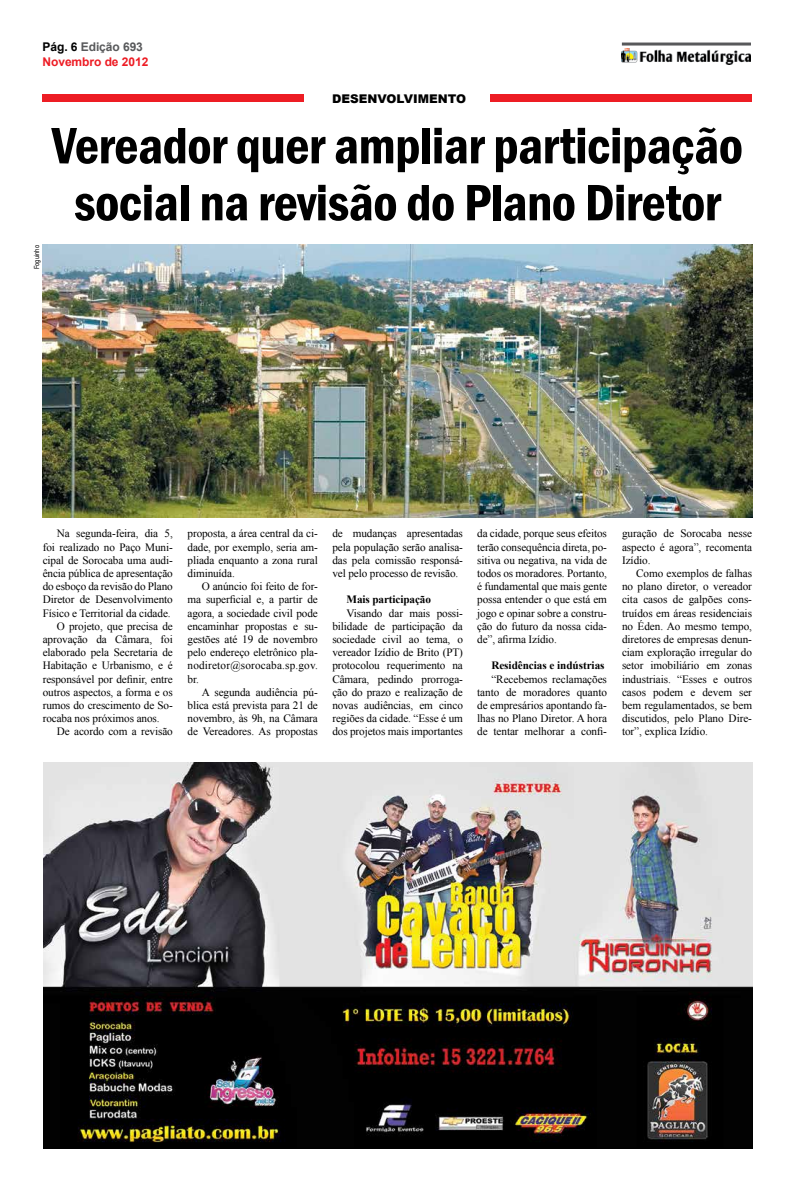
<style>
.page{position:relative;width:794px;height:1191px;background:#fff}
.page>*{position:absolute;margin:0;border:0;box-sizing:border-box;transform-origin:0 0}
.t1{font:600 condensed 53px/57px "Franklin Gothic";letter-spacing:-.01em;color:#000;text-align:center}
.t2{font:700 12px/14.4px "Arial";letter-spacing:-.005em;color:#ed1c24}
.t3{font:900 12px "Arial";color:#000}
.t4{font:11.2px/13.2px "Times New Roman";letter-spacing:-.01em;color:#000;text-align:justify}
.t5{font:700 11.2px "Times New Roman";letter-spacing:-.005em;color:#000}
.t6{font:7px "Arial Narrow";color:#000}
.s1{color:#000}
.s2{color:#58595b}
</style>
<div class="page">
<hr style="left:622px;top:43px;width:129px;height:3px;background:#58595b">
<img style="left:622px;top:48px;width:129px;height:16px">
<div style="left:43px;top:94px;width:261px;height:7px;background:#ed1d24"></div>
<div style="left:490px;top:94px;width:261px;height:7px;background:#ed1d24"></div>
<img style="left:43px;top:244px;width:709px;height:273px">
<img style="left:44px;top:763px;width:708px;height:385px">
<p class="t2" style="left:43px;top:40px;width:107px"><span class="s1">Pág. 6</span> <span class="s2">Edição 693<br></span>Novembro de 2012</p>
<p class="t3" style="left:332px;top:90px;width:19px">DESENVOLVI</p>
<p class="t3" style="left:418px;top:90px;width:22px">MENTO</p>
<p class="t6" style="left:32px;top:269px;width:25px;rotate:-90deg">Foguinho</p>
<h1 class="t1" style="left:52px;top:116px;width:692px">Vereador quer ampliar participação social na revisão do Plano Diretor</h1>
<p class="t4" style="left:57px;top:527px;width:117px">Na segunda-feira, dia 5,</p>
<p class="t4" style="left:43px;top:540px;width:131px">foi realizado no Paço Muni-</p>
<p class="t4" style="left:43px;top:553px;width:131px">cipal de Sorocaba uma audi-</p>
<p class="t4" style="left:43px;top:566px;width:132px">ência pública de apresentação</p>
<p class="t4" style="left:43px;top:579px;width:131px">do esboço da revisão do Plano</p>
<p class="t4" style="left:43px;top:593px;width:132px">Diretor de Desenvolvimento</p>
<p class="t4" style="left:43px;top:606px;width:129px">Físico e Territorial da cidade.</p>
<p class="t4" style="left:57px;top:619px;width:117px">O projeto, que precisa de</p>
<p class="t4" style="left:43px;top:632px;width:132px">aprovação da Câmara, foi</p>
<p class="t4" style="left:43px;top:645px;width:132px">elaborado pela Secretaria de</p>
<p class="t4" style="left:43px;top:659px;width:132px">Habitação e Urbanismo, e é</p>
<p class="t4" style="left:43px;top:672px;width:132px">responsável por definir, entre</p>
<p class="t4" style="left:43px;top:685px;width:132px">outros aspectos, a forma e os</p>
<p class="t4" style="left:43px;top:698px;width:131px">rumos do crescimento de So-</p>
<p class="t4" style="left:43px;top:711px;width:118px">rocaba nos próximos anos.</p>
<p class="t4" style="left:57px;top:725px;width:117px">De acordo com a revisão</p>
<p class="t4" style="left:188px;top:527px;width:132px">proposta, a área central da ci&shy;dade, por exemplo, seria am&shy;pliada enquanto a zona rural diminuída.</p>
<p class="t4" style="left:188px;top:579px;width:132px;text-indent:14px">O anúncio foi feito de for&shy;ma superficial e, a partir de agora, a sociedade civil pode encaminhar propostas e su&shy;gestões até 19 de novembro pelo endereço eletrônico pla&shy;nodiretor@sorocaba.sp.gov. br.</p>
<p class="t4" style="left:188px;top:685px;width:132px;text-indent:14px">A segunda audiência pú&shy;blica está prevista para 21 de novembro, às 9h, na Câmara de Vereadores. As propostas</p>
<p class="t4" style="left:332px;top:527px;width:132px">de mudanças apresentadas pela população serão analisa&shy;das pela comissão responsá&shy;vel pelo processo de revisão.</p>
<p class="t5" style="left:346px;top:592px;width:86px">Mais participação</p>
<p class="t4" style="left:332px;top:606px;width:132px;text-indent:14px">Visando dar mais possi&shy;bilidade de participação da sociedade civil ao tema, o vereador Izídio de Brito (PT) protocolou requerimento na Câmara, pedindo prorroga&shy;ção do prazo e realização de novas audiências, em cinco regiões da cidade. “Esse é um dos projetos mais importantes</p>
<p class="t4" style="left:477px;top:527px;width:131px">da cidade, porque seus efeitos terão consequência direta, po&shy;sitiva ou negativa, na vida de todos os moradores. Portanto, é fundamental que mais gente possa entender o que está em jogo e opinar sobre a constru&shy;ção do futuro da nossa cida&shy;de”, afirma Izídio.</p>
<p class="t5" style="left:491px;top:658px;width:115px">Residências e indústrias</p>
<p class="t4" style="left:477px;top:672px;width:131px;text-indent:14px">“Recebemos reclamações tanto de moradores quanto de empresários apontando fa&shy;lhas no Plano Diretor. A hora de tentar melhorar a confi-</p>
<p class="t4" style="left:622px;top:527px;width:132px">guração de Sorocaba nesse aspecto é agora”, recomenta Izídio.</p>
<p class="t4" style="left:622px;top:566px;width:132px;text-indent:14px">Como exemplos de falhas no plano diretor, o vereador cita casos de galpões cons&shy;truídos em áreas residenciais no Éden. Ao mesmo tempo, diretores de empresas denun&shy;ciam exploração irregular do setor imobiliário em zonas industriais. “Esses e outros casos podem e devem ser bem regulamentados, se bem discutidos, pelo Plano Dire&shy;tor”, explica Izídio.</p>
</div>
